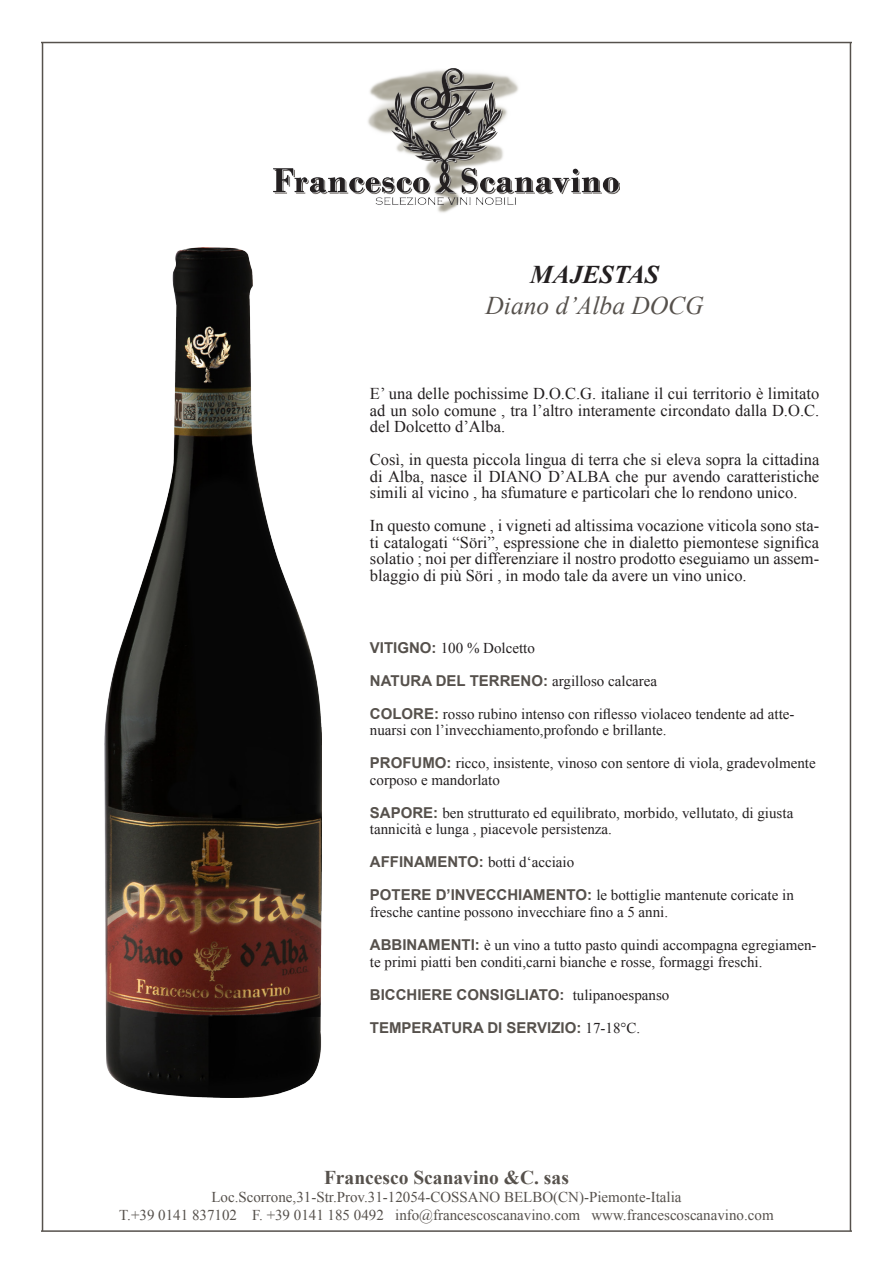
<style>
.page{position:relative;width:893px;height:1263px;background:#fff}
.page>*{position:absolute;margin:0;border:0;box-sizing:border-box;transform-origin:0 0}
.t1{font:italic 25.5px "Times New Roman";color:#56514c}
.t2{font:italic 700 25.5px "Times New Roman";color:#231f20}
.t3{font:700 19.5px "Times New Roman";color:#56514c}
.t4{font:16.5px/16.5px "Times New Roman";color:#231f20;text-align:justify}
.t5{font:15px/16.5px "Times New Roman";color:#231f20}
.t6{font:15px "Times New Roman";color:#56514c}
.t7{font:700 15px "Arial";color:#56514c}
.s1{font-family:"Arial";font-weight:700;color:#56514c}
.s2{font-family:"Times New Roman";font-weight:400;color:#231f20}
</style>
<div class="page">
<hr style="left:41px;top:42px;width:811px;height:1px;background:#56514c">
<hr style="left:850px;top:43px;width:1px;height:1188px;background:#56514c">
<hr style="left:41px;top:1230px;width:811px;height:2px;background:#56514c">
<hr style="left:42px;top:43px;width:1px;height:1188px;background:#56514c">
<img style="left:274px;top:68px;width:345px;height:145px">
<img style="left:104px;top:247px;width:217px;height:851px">
<p class="t2" style="left:530px;top:257px;width:130px">MAJESTAS</p>
<p class="t1" style="left:485px;top:288px;width:220px">Diano d’Alba DOCG</p>
<p class="t4" style="left:370px;top:385px;width:451px">E’ una delle pochissime D.O.C.G. italiane il cui territorio è limitato ad un solo comune , tra l’altro interamente circondato dalla D.O.C. del Dolcetto d’Alba.</p>
<p class="t4" style="left:370px;top:451px;width:451px">Così, in questa piccola lingua di terra che si eleva sopra la cittadina di Alba, nasce il DIANO D’ALBA che pur avendo caratteristiche simili al vicino , ha sfumature e particolari che lo rendono unico.</p>
<p class="t4" style="left:370px;top:517px;width:451px">In questo comune , i vigneti ad altissima vocazione viticola sono sta&shy;ti catalogati “Söri”, espressione che in dialetto piemontese significa solatio ; noi per differenziare il nostro prodotto eseguiamo un assem&shy;blaggio di più Söri , in modo tale da avere un vino unico.</p>
<p class="t5" style="left:370px;top:639px;width:166px"><span class="s1">VITIGNO:</span> 100 % Dolcetto</p>
<p class="t7" style="left:370px;top:671px;width:289px">NATURA DEL TERRENO: <span class="s2">argilloso calcarea</span></p>
<p class="t5" style="left:370px;top:705px;width:426px"><span class="s1">COLORE:</span> rosso rubino intenso con riflesso violaceo tendente ad atte&shy;nuarsi con l’invecchiamento,profondo e brillante.</p>
<p class="t5" style="left:370px;top:755px;width:447px"><span class="s1">PROFUMO:</span> ricco, insistente, vinoso con sentore di viola, gradevolmente corposo e mandorlato</p>
<p class="t5" style="left:370px;top:804px;width:425px"><span class="s1">SAPORE:</span> ben strutturato ed equilibrato, morbido, vellutato, di giusta tannicità e lunga , piacevole persistenza.</p>
<p class="t5" style="left:370px;top:854px;width:206px"><span class="s1">AFFINAMENTO:</span> botti d‘acciaio</p>
<p class="t5" style="left:370px;top:887px;width:425px"><span class="s1">POTERE D’INVECCHIAMENTO:</span> le bottiglie mantenute coricate in fresche cantine possono invecchiare fino a 5 anni.</p>
<p class="t5" style="left:370px;top:936px;width:448px"><span class="s1">ABBINAMENTI:</span> è un vino a tutto pasto quindi accompagna egregiamen&shy;te primi piatti ben conditi,carni bianche e rosse, formaggi freschi.</p>
<p class="t7" style="left:370px;top:984px;width:301px">BICCHIERE CONSIGLIATO: <span class="s2">tulipanoespanso</span></p>
<p class="t7" style="left:370px;top:1017px;width:272px">TEMPERATURA DI SERVIZIO: <span class="s2">17-18°C.</span></p>
<p class="t3" style="left:324px;top:1164px;width:246px">Francesco Scanavino &amp;C. sas</p>
<p class="t6" style="left:211px;top:1186px;width:472px">Loc.Scorrone,31-Str.Prov.31-12054-COSSANO BELBO(CN)-Piemonte-Italia</p>
<p class="t6" style="left:119px;top:1204px;width:656px">T.+39 0141 837102 F. +39 0141 185 0492 info@francescoscanavino.com www.francescoscanavino.com</p>
</div>
